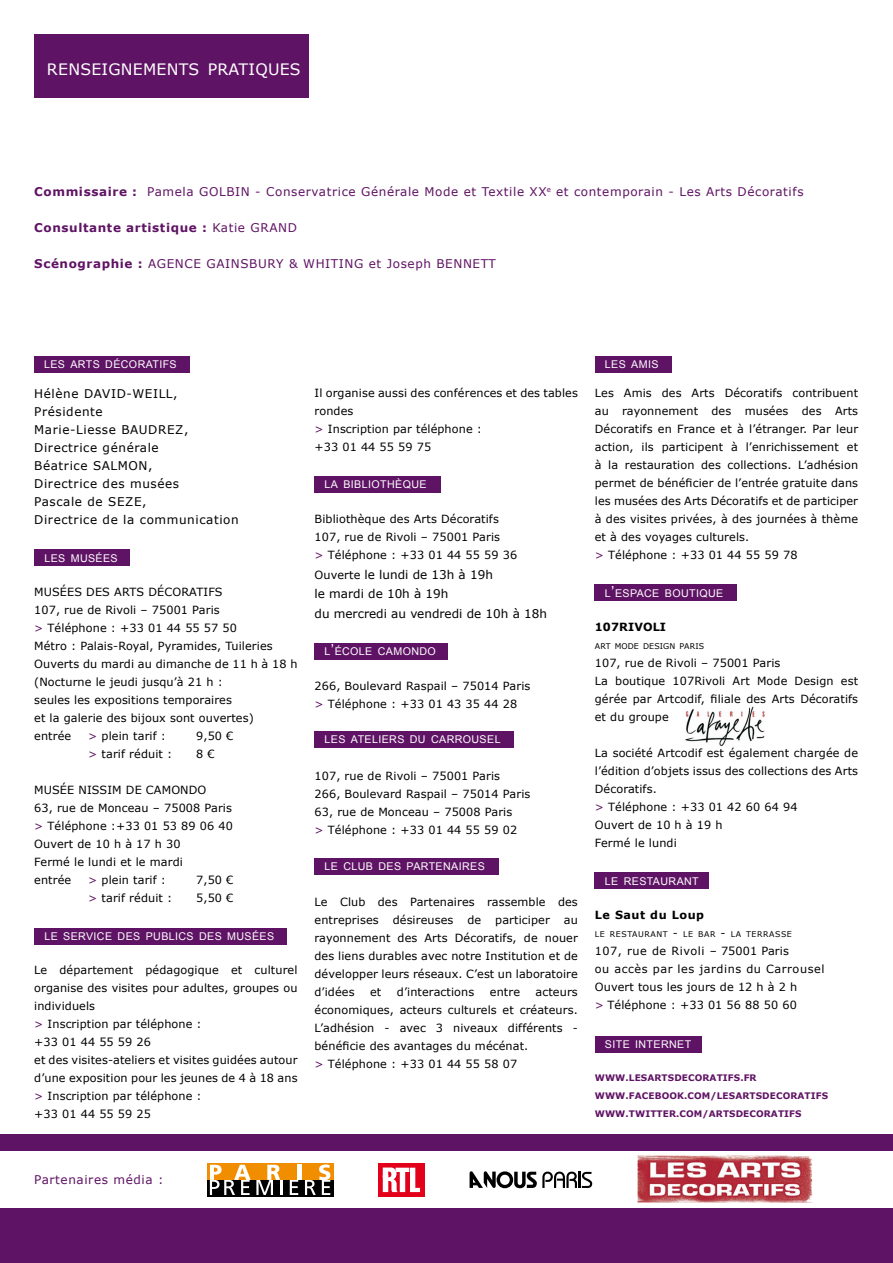
<style>
.page{position:relative;width:893px;height:1263px;background:#fff}
.page>*{position:absolute;margin:0;border:0;box-sizing:border-box;transform-origin:0 0}
.t1{font:15.75px "Verdana";letter-spacing:.015em;color:#fff}
.t2{font:12px "Verdana";letter-spacing:.05em;color:#5f1364}
.t3{font:12px/18px "Verdana";letter-spacing:.05em;color:#000}
.t4{font:12px/19.5px "Verdana";color:#000}
.t5{font:700 12px "Verdana";letter-spacing:.05em;color:#5f1364}
.t6{font:11.25px/18px "Verdana";letter-spacing:.01em;color:#000}
.t7{font:700 11.25px "Verdana";letter-spacing:.01em;color:#000}
.t8{font:10.65px "Arial";letter-spacing:.035em;color:#fff}
.t9{font:700 9px "Verdana";letter-spacing:.01em;color:#5f1364}
.t10{font:7.8px "Verdana";letter-spacing:.065em;color:#000}
.t11{font:7.8px "Verdana";letter-spacing:.015em;color:#000}
.s1{font-weight:700}
.s2{font-weight:400}
.s3{color:#5f1364}
.s4{font-size:11.25px}
.s5{font-size:15.3px}
</style>
<div class="page">
<div style="left:0;top:1134px;width:893px;height:129px;background:#5f1364"></div>
<div style="left:0;top:1151px;width:893px;height:57px;background:#fff"></div>
<svg style="left:637px;top:1155px;width:176px;height:47px"></svg>
<img style="left:638px;top:1156px;width:174px;height:46px">
<div style="left:34px;top:34px;width:275px;height:64px;background:#5f1364"></div>
<div style="left:34px;top:356px;width:156px;height:16px;background:#5f1364"></div>
<div style="left:315px;top:476px;width:126px;height:16px;background:#5f1364"></div>
<div style="left:595px;top:356px;width:76px;height:16px;background:#5f1364"></div>
<div style="left:34px;top:550px;width:95px;height:16px;background:#5f1364"></div>
<img style="left:685px;top:706px;width:80px;height:40px">
<div style="left:595px;top:585px;width:142px;height:16px;background:#5f1364"></div>
<div style="left:595px;top:1036px;width:107px;height:16px;background:#5f1364"></div>
<div style="left:595px;top:873px;width:114px;height:16px;background:#5f1364"></div>
<div style="left:315px;top:643px;width:133px;height:16px;background:#5f1364"></div>
<div style="left:315px;top:731px;width:199px;height:17px;background:#5f1364"></div>
<div style="left:315px;top:858px;width:184px;height:16px;background:#5f1364"></div>
<div style="left:34px;top:928px;width:253px;height:16px;background:#5f1364"></div>
<div style="left:207px;top:1180px;width:126px;height:17px;background:#000"></div>
<svg style="left:290px;top:1180px;width:8px;height:15px"></svg>
<div style="left:207px;top:1163px;width:126px;height:17px;background:#f18e00"></div>
<svg style="left:210px;top:1165px;width:72px;height:30px"></svg>
<hr style="left:297px;top:1165px;width:4px;height:15px;background:#fff">
<svg style="left:305px;top:1164px;width:25px;height:31px"></svg>
<div style="left:378px;top:1163px;width:47px;height:34px;background:#e2001a"></div>
<svg style="left:383px;top:1167px;width:37px;height:25px"></svg>
<svg style="left:470px;top:1171px;width:122px;height:17px"></svg>
<h1 class="t1" style="left:47px;top:59px;width:255px">RENSEIGNEMENTS PRATIQUES</h1>
<p class="t2" style="left:34px;top:184px;width:771px"><span class="s1">COMMISSAIRE :</span> Pamela GOLBIN - Conservatrice Générale Mode et Textile XX<sup>e</sup> et contemporain - Les Arts Décoratifs</p>
<p class="t5" style="left:34px;top:220px;width:236px">CONSULTANTE ARTISTIQUE : <span class="s2">Katie Grand</span></p>
<p class="t5" style="left:34px;top:256px;width:133px">SCÉNOGRAPHIE : <span class="s2">Agence</span></p>
<p class="t2" style="left:206px;top:256px;width:19px">Gains</p>
<p class="t2" style="left:249px;top:256px;width:197px">bury &amp; WHITING et Joseph Bennett</p>
<p class="t8" style="left:44px;top:357px;width:134px">LES ARTS DÉCORATIFS</p>
<p class="t3" style="left:34px;top:385px;width:69px">Hélène David</p>
<p class="t3" style="left:127px;top:385px;width:26px">-Weill</p>
<p class="t3" style="left:173px;top:385px;width:6px">,</p>
<p class="t3" style="left:34px;top:403px;width:124px">Présidente<br>Marie-Liesse Baudrez</p>
<p class="t3" style="left:184px;top:421px;width:6px">,</p>
<p class="t3" style="left:34px;top:439px;width:126px">Directrice générale<br>Béatrice salmon</p>
<p class="t3" style="left:34px;top:457px;width:146px;text-indent:114px">,<br>Directrice des musées<br>Pascale de seze</p>
<p class="t3" style="left:34px;top:493px;width:206px;text-indent:108px">,<br>Directrice de la communication</p>
<p class="t8" style="left:44px;top:551px;width:75px">LES MUSÉES</p>
<p class="t6" style="left:34px;top:583px;width:265px;text-indent:114px">décoratifs<br>107, rue de Rivoli – 75001 Paris<br><span class="s3">&gt;</span> Téléphone : +33 01 44 55 57 50<br>Métro : Palais-Royal, Pyramides, Tuileries<br>Ouverts du mardi au dimanche de 11 h à 18 h (Nocturne le jeudi jusqu’à 21 h :<br>seules les expositions temporaires<br>et la galerie des bijoux sont ouvertes)<br>entrée</p>
<p class="t6" style="left:34px;top:583px;width:27px">musées</p>
<p class="t6" style="left:86px;top:583px;width:9px">des</p>
<p class="t6" style="left:114px;top:583px;width:9px">arts</p>
<p class="t6" style="left:88px;top:727px;width:79px"><span class="s3">&gt;</span> plein tarif :</p>
<p class="t6" style="left:196px;top:727px;width:39px">9,50 €</p>
<p class="t6" style="left:88px;top:745px;width:86px"><span class="s3">&gt;</span> tarif réduit :</p>
<p class="t6" style="left:196px;top:745px;width:20px">8 €</p>
<p class="t6" style="left:34px;top:781px;width:26px">musée</p>
<p class="t6" style="left:78px;top:781px;width:8px">nissim</p>
<p class="t6" style="left:34px;top:781px;width:200px;text-indent:92px">de camondo<br>63, rue de Monceau – 75008 Paris <span class="s3">&gt;</span> Téléphone :+33 01 53 89 06 40<br>Ouvert de 10 h à 17 h 30<br>Fermé le lundi et le mardi<br>entrée</p>
<p class="t6" style="left:88px;top:871px;width:79px"><span class="s3">&gt;</span> plein tarif :</p>
<p class="t6" style="left:196px;top:871px;width:39px">7,50 €</p>
<p class="t6" style="left:88px;top:889px;width:86px"><span class="s3">&gt;</span> tarif réduit :</p>
<p class="t6" style="left:196px;top:889px;width:39px">5,50 €</p>
<p class="t8" style="left:44px;top:929px;width:231px">LE SERVICE DES PUBLICS DES MUSÉES</p>
<p class="t6" style="left:34px;top:961px;width:265px">Le département pédagogique et culturel organise des visites pour adultes, groupes ou individuels<br><span class="s3">&gt;</span> Inscription par téléphone :<br>+33 01 44 55 59 26<br>et des visites-ateliers et visites guidées autour d’une exposition pour les jeunes de 4 à 18 ans <span class="s3">&gt;</span> Inscription par téléphone :<br>+33 01 44 55 59 25</p>
<p class="t6" style="left:314px;top:384px;width:265px">Il organise aussi des conférences et des tables rondes<br><span class="s3">&gt;</span> Inscription par téléphone :<br>+33 01 44 55 59 75</p>
<p class="t8" style="left:325px;top:478px;width:103px">LA BIBLIOTHÈQUE</p>
<p class="t6" style="left:314px;top:510px;width:204px">Bibliothèque des Arts Décoratifs<br>107, rue de Rivoli – 75001 Paris<br><span class="s3">&gt;</span> Téléphone : +33 01 44 55 59 36</p>
<p class="t4" style="left:314px;top:565px;width:234px"><span class="s4">Ouverte</span> le lundi de 13h à 19h<br>le mardi de 10h à 19h<br>du mercredi au vendredi de 10h à 18h</p>
<p class="t8" style="left:325px;top:644px;width:113px">L<span class="s5">’</span>ÉCOLE CAMONDO</p>
<p class="t6" style="left:315px;top:677px;width:217px">266, Boulevard Raspail – 75014 Paris <span class="s3">&gt;</span> Téléphone : +33 01 43 35 44 28</p>
<p class="t8" style="left:325px;top:733px;width:177px">LES ATELIERS DU CARROUSEL</p>
<p class="t6" style="left:315px;top:767px;width:217px">107, rue de Rivoli – 75001 Paris<br>266, Boulevard Raspail – 75014 Paris<br>63, rue de Monceau – 75008 Paris<br><span class="s3">&gt;</span> Téléphone : +33 01 44 55 59 02</p>
<p class="t8" style="left:325px;top:860px;width:162px">LE CLUB DES PARTENAIRES</p>
<p class="t6" style="left:315px;top:893px;width:265px;text-align:justify">Le Club des Partenaires rassemble des entreprises désireuses de participer au rayonnement des Arts Décoratifs, de nouer des liens durables avec notre Institution et de développer leurs réseaux. C’est un laboratoire d’idées</p>
<p class="t6" style="left:370px;top:983px;width:13px">et</p>
<p class="t6" style="left:397px;top:983px;width:79px">d’interactions</p>
<p class="t6" style="left:490px;top:983px;width:32px">entre</p>
<p class="t6" style="left:315px;top:983px;width:265px;text-indent:221px">acteurs économiques, acteurs culturels et créateurs.<br>L’adhésion - avec 3 niveaux différents - bénéficie des avantages du mécénat.<br><span class="s3">&gt;</span> Téléphone : +33 01 44 55 58 07</p>
<p class="t8" style="left:605px;top:357px;width:55px">LES AMIS</p>
<p class="t6" style="left:595px;top:384px;width:265px">Les Amis des Arts Décoratifs contribuent au rayonnement des musées des Arts Décoratifs en France et à l’étranger. Par leur action, ils participent à l’enrichissement et à la restauration des collections. L’adhésion permet de bénéficier de l’entrée gratuite dans les musées des Arts Décoratifs et de participer à des visites privées, à des journées à thème et à des voyages culturels.<br><span class="s3">&gt;</span> Téléphone : +33 01 44 55 59 78</p>
<p class="t8" style="left:605px;top:586px;width:120px">L<span class="s5">’</span>ESPACE BOUTIQUE</p>
<p class="t7" style="left:595px;top:620px;width:34px">107RIVO</p>
<p class="t7" style="left:653px;top:620px;width:14px">LI</p>
<p class="t11" style="left:595px;top:642px;width:111px">ART MODE DESIGN PARIS</p>
<p class="t6" style="left:595px;top:654px;width:265px">107, rue de Rivoli – 75001 Paris<br>La boutique 107Rivoli Art Mode Design est gérée par Artcodif, filiale des Arts Décoratifs et du groupe</p>
<p class="t6" style="left:595px;top:744px;width:265px">La société Artcodif est également chargée de l’édition d’objets issus des collections des Arts<br>Décoratifs.<br><span class="s3">&gt;</span> Téléphone : +33 01 42 60 64 94<br>Ouvert de 10 h à 19 h<br>Fermé le lundi</p>
<p class="t8" style="left:605px;top:874px;width:95px">LE RESTAURANT</p>
<p class="t7" style="left:595px;top:908px;width:111px">LE SAUT DU LOUP</p>
<p class="t10" style="left:595px;top:930px;width:199px">LE RESTAURANT <span class="s4">-</span> LE BAR <span class="s4">-</span> LA TERRASSE</p>
<p class="t6" style="left:595px;top:942px;width:231px">107, rue de Rivoli – 75001 Paris<br>ou accès par les jardins du Carrousel<br>Ouvert tous les jours de 12 h à 2 h<br><span class="s3">&gt;</span> Téléphone : +33 01 56 88 50 60</p>
<p class="t8" style="left:605px;top:1037px;width:88px">SITE INTERNET</p>
<p class="t9" style="left:595px;top:1072px;width:12px">WWW</p>
<p class="t9" style="left:626px;top:1072px;width:133px">.LESARTSDECORATIFS.FR</p>
<p class="t9" style="left:595px;top:1090px;width:12px">WWW</p>
<p class="t9" style="left:626px;top:1090px;width:204px">.FACE BOOK.COM/LESARTSDECORATIFS</p>
<p class="t9" style="left:595px;top:1108px;width:12px">WWW</p>
<p class="t9" style="left:626px;top:1108px;width:178px">.TWITTE R.COM/ARTSDECORATIFS</p>
<p class="t2" style="left:34px;top:1172px;width:131px">Partenaires média :</p>
</div>
